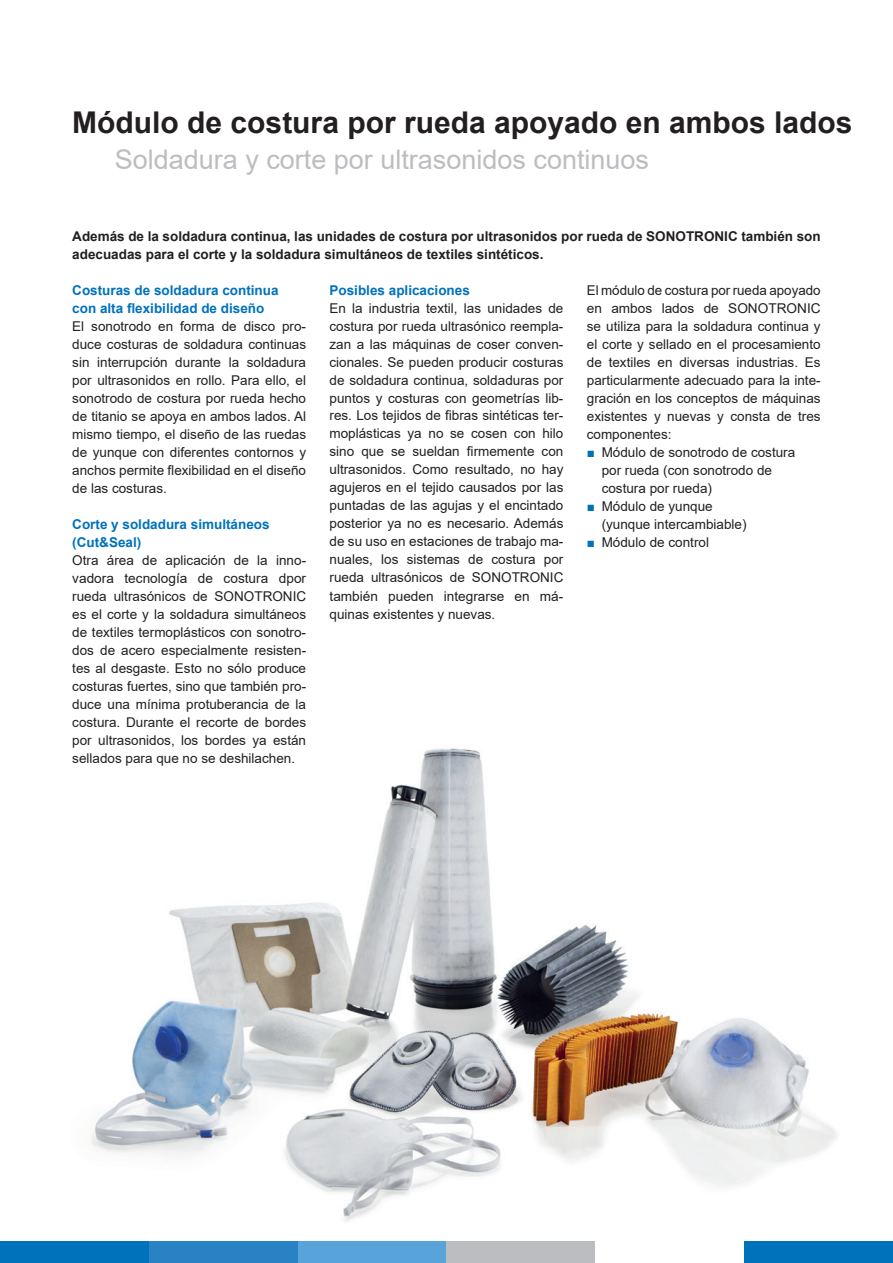
<style>
.page{position:relative;width:893px;height:1263px;background:#fff}
.page>*{position:absolute;margin:0;border:0;box-sizing:border-box;transform-origin:0 0}
.t1{font:700 30px "Arial";color:#231f20}
.t2{font:27px "Arial";color:#bcbdc0}
.t3{font:13.5px/18px "Arial";color:#231f20;text-align:justify}
.t4{font:700 13.5px/18px "Arial";color:#231f20}
.t5{font:700 13.5px/18px "Arial";color:#0072bc}
.s1{color:#0072bc}
</style>
<div class="page">
<img style="left:42px;top:748px;width:830px;height:494px">
<div style="left:0;top:1242px;width:149px;height:21px;background:#0072bc"></div>
<div style="left:149px;top:1242px;width:149px;height:21px;background:#2882c4"></div>
<div style="left:298px;top:1242px;width:148px;height:21px;background:#58a4da"></div>
<div style="left:446px;top:1242px;width:149px;height:21px;background:#bcbdc0"></div>
<div style="left:744px;top:1242px;width:149px;height:21px;background:#0072bc"></div>
<h1 class="t1" style="left:72px;top:101px;width:782px">Módulo de costura por rueda apoyado en ambos lados</h1>
<h2 class="t2" style="left:115px;top:140px;width:536px">Soldadura y corte por ultrasonidos continuos</h2>
<p class="t4" style="left:72px;top:227px;width:750px">Además de la soldadura continua, las unidades de costura por ultrasonidos por rueda de SONOTRONIC también son adecuadas para el corte y la soldadura simultáneos de textiles sintéticos.</p>
<p class="t5" style="left:72px;top:281px;width:208px">Costuras de soldadura continua con alta flexibilidad de diseño</p>
<p class="t3" style="left:72px;top:317px;width:235px">El sonotrodo en forma de disco pro&shy;duce costuras de soldadura continuas sin interrupción durante la soldadura por ultrasonidos en rollo. Para ello, el sonotrodo de costura por rueda hecho de titanio se apoya en ambos lados. Al mismo tiempo, el diseño de las ruedas de yunque con diferentes contornos y anchos permite flexibilidad en el diseño de las costuras.</p>
<p class="t5" style="left:72px;top:515px;width:199px">Corte y soldadura simultáneos (Cut&amp;Seal)</p>
<p class="t3" style="left:72px;top:551px;width:235px">Otra área de aplicación de la inno&shy;vadora tecnología de costura dpor rueda ultrasónicos de SONOTRONIC es el corte y la soldadura simultáneos de textiles termoplásticos con sonotro&shy;dos de acero especialmente resisten&shy;tes al desgaste. Esto no sólo produce costuras fuertes, sino que también pro&shy;duce una mínima protuberancia de la costura. Durante el recorte de bordes por ultrasonidos, los bordes ya están sellados para que no se deshilachen.</p>
<p class="t3" style="left:587px;top:281px;width:235px">El módulo de costura por rueda apoyado en ambos lados de SONOTRONIC se utiliza para la soldadura continua y el corte y sellado en el procesamiento de textiles en diversas industrias. Es particularmente adecuado para la inte&shy;gración en los conceptos de máquinas existentes y nuevas y consta de tres componentes:</p>
<p class="t3" style="left:602px;top:443px;width:195px;text-align:left;text-indent:-15px"><span class="s1">■</span> Módulo de sonotrodo de costura por rueda (con sonotrodo de costura por rueda)</p>
<p class="t3" style="left:602px;top:497px;width:146px;text-indent:-15px"><span class="s1">■</span> Módulo de yunque (yunque intercambiable)</p>
<p class="t3" style="left:587px;top:533px;width:124px"><span class="s1">■</span> Módulo de control</p>
<p class="t5" style="left:330px;top:281px;width:142px">Posibles aplicaciones</p>
<p class="t3" style="left:330px;top:299px;width:235px">En la industria textil, las unidades de costura por rueda ultrasónico reempla&shy;zan a las máquinas de coser conven&shy;cionales. Se pueden producir costuras de soldadura continua, soldaduras por puntos y costuras con geometrías lib&shy;res. Los tejidos de fibras sintéticas ter&shy;moplásticas ya no se cosen con hilo sino que se sueldan firmemente con ultrasonidos. Como resultado, no hay agujeros en el tejido causados por las puntadas de las agujas y el encintado posterior ya no es necesario. Además de su uso en estaciones de trabajo ma&shy;nuales, los sistemas de costura por rueda ultrasónicos de SONOTRONIC también pueden integrarse en má&shy;quinas existentes y nuevas.</p>
</div>
